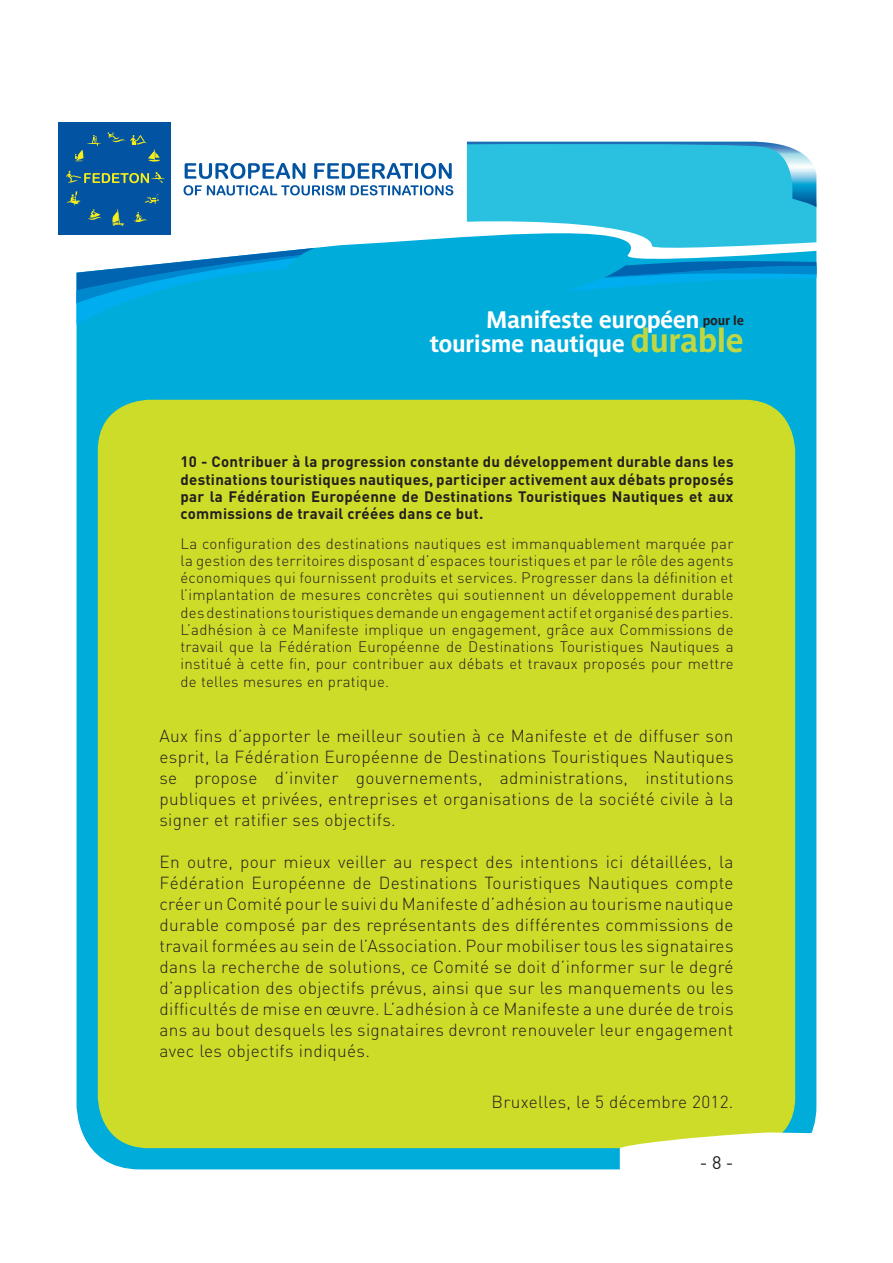
<style>
.page{position:relative;width:893px;height:1263px;background:#fff}
.page>*{position:absolute;margin:0;border:0;box-sizing:border-box;transform-origin:0 0}
.t1{font:700 23.7px/24.6px "Parisine";letter-spacing:-.02em;color:#fff;text-align:center}
.t2{font:18px "DIN";color:#231f20}
.t3{font:300 17.25px/21px "DIN";letter-spacing:.02em;color:#231f20;text-align:justify}
.t4{font:300 15px/17.2px "DIN";letter-spacing:.02em;color:#231f20;text-align:justify}
.t5{font:700 15px/17.2px "DIN";letter-spacing:.02em;color:#231f20;text-align:justify}
.t6{font:700 13.05px "Parisine";letter-spacing:-.02em;color:#231f20}
.s1{font-size:33px;color:#bfd743}
</style>
<div class="page">
<div style="left:77px;top:216px;width:739px;height:953px;background:#00acd9"></div>
<svg style="left:77px;top:248px;width:238px;height:76px"></svg>
<svg style="left:568px;top:261px;width:248px;height:31px;background:#0099d4"></svg>
<svg style="left:467px;top:142px;width:349px;height:109px;background:#3cc3e1"></svg>
<div style="left:98px;top:400px;width:697px;height:748px;background:#cddc28;border-radius:51px"></div>
<svg style="left:620px;top:1132px;width:194px;height:37px"></svg>
<div style="left:58px;top:122px;width:407px;height:113px;background:#fff"></div>
<svg style="left:185px;top:163px;width:120px;height:16px"></svg>
<svg style="left:314px;top:163px;width:138px;height:16px"></svg>
<svg style="left:184px;top:185px;width:161px;height:10px"></svg>
<svg style="left:351px;top:185px;width:102px;height:10px"></svg>
<div style="left:58px;top:122px;width:113px;height:113px;background:#0253a1"></div>
<svg style="left:133px;top:212px;width:15px;height:10px"></svg>
<svg style="left:88px;top:209px;width:14px;height:11px"></svg>
<svg style="left:144px;top:194px;width:15px;height:10px"></svg>
<svg style="left:75px;top:135px;width:26px;height:26px"></svg>
<svg style="left:66px;top:191px;width:15px;height:15px"></svg>
<hr style="left:117px;top:209px;width:3px;height:15px;background:#f6ed1a">
<svg style="left:112px;top:211px;width:12px;height:15px"></svg>
<svg style="left:66px;top:171px;width:99px;height:12px"></svg>
<svg style="left:108px;top:132px;width:52px;height:30px"></svg>
<h1 class="t1" style="left:430px;top:307px;width:316px">Manifeste européen<br>tourisme nautique <span class="s1">durable</span></h1>
<p class="t6" style="left:703px;top:312px;width:43px">pour le</p>
<p class="t5" style="left:180px;top:453px;width:555px">10 - Contribuer à la progression constante du développement durable dans les destinations touristiques nautiques, participer activement aux débats proposés par la Fédération Européenne de Destinations Touristiques Nautiques et aux commissions de travail créées dans ce but.</p>
<p class="t4" style="left:180px;top:534px;width:555px">La configuration des destinations nautiques est immanquablement marquée par la gestion des territoires disposant d’espaces touristiques et par le rôle des agents économiques qui fournissent produits et services. Progresser dans la définition et l’implantation de mesures concrètes qui soutiennent un développement durable des destinations touristiques demande un engagement actif et organisé des parties.<br>L’adhésion à ce Manifeste implique un engagement, grâce aux Commissions de travail que la Fédération Européenne de Destinations Touristiques Nautiques a institué à cette fin, pour contribuer aux débats et travaux proposés pour mettre de telles mesures en pratique.</p>
<p class="t3" style="left:159px;top:725px;width:576px">Aux fins d’apporter le meilleur soutien à ce Manifeste et de diffuser son esprit, la Fédération Européenne de Destinations Touristiques Nautiques se propose d’inviter gouvernements, administrations, institutions publiques et privées, entreprises et organisations de la société civile à la signer et ratifier ses objectifs.</p>
<p class="t3" style="left:159px;top:851px;width:576px">En outre, pour mieux veiller au respect des intentions ici détaillées, la Fédération Européenne de Destinations Touristiques Nautiques compte créer un Comité pour le suivi du Manifeste d’adhésion au tourisme nautique durable composé par des représentants des différentes commissions de travail formées au sein de l’Association. Pour mobiliser tous les signataires dans la recherche de solutions, ce Comité se doit d’informer sur le degré d’application des objectifs prévus, ainsi que sur les manquements ou les difficultés de mise en œuvre. L’adhésion à ce Manifeste a une durée de trois ans au bout desquels les signataires devront renouveler leur engagement avec les objectifs indiqués.</p>
<p class="t3" style="left:492px;top:1091px;width:243px">Bruxelles, le 5 décembre 2012.</p>
<p class="t2" style="left:700px;top:1152px;width:35px">- 8 -</p>
</div>
